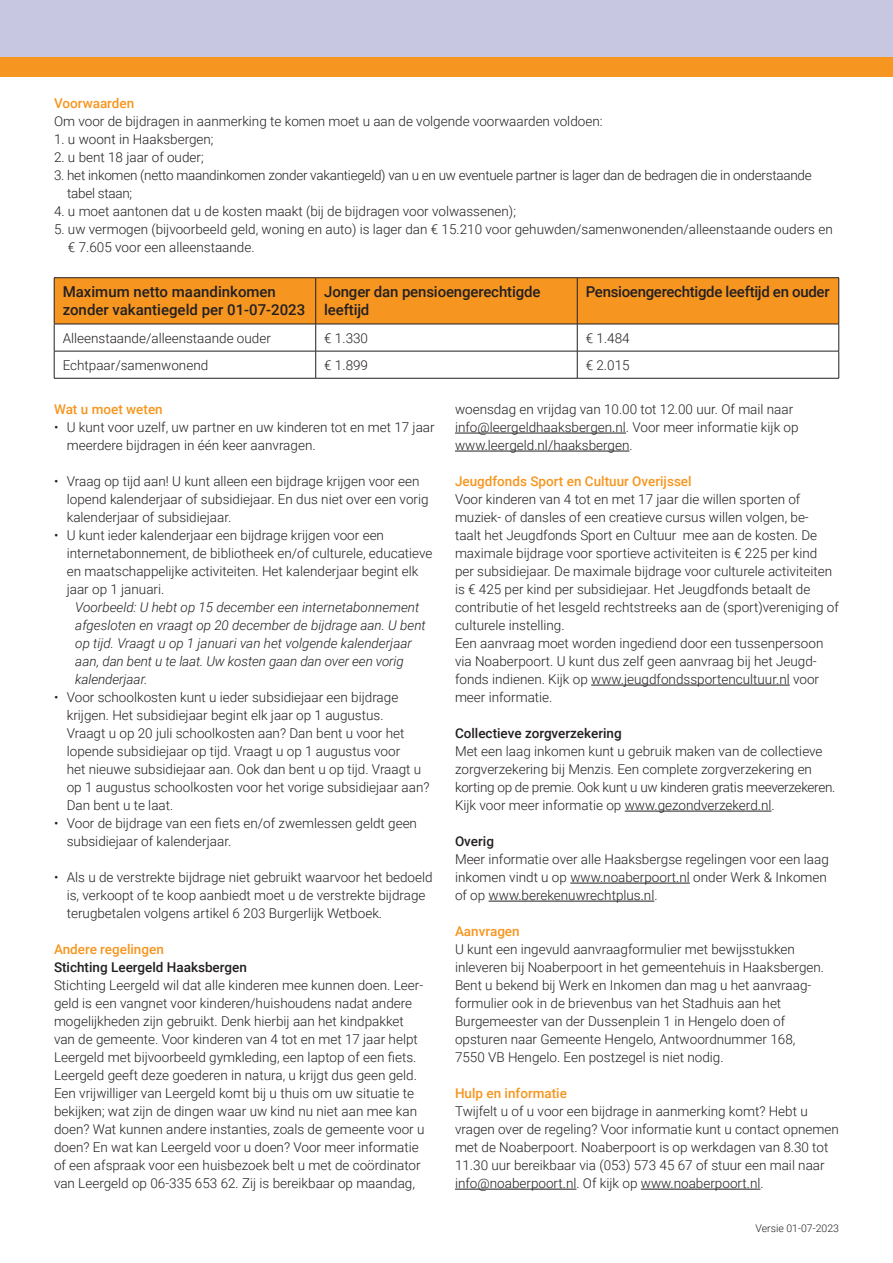
<style>
.page{position:relative;width:893px;height:1263px;background:#fff}
.page>*{position:absolute;margin:0;border:0;box-sizing:border-box;transform-origin:0 0}
.t1{font:500 15px/18px "Roboto";letter-spacing:-.01em;color:#231f20}
.t2{font:300 13.5px/18px "Roboto";color:#231f20}
.t3{font:italic 300 13.5px/18px "Roboto";color:#231f20}
.t4{font:300 13.5px/18px "Roboto";letter-spacing:-.02em;color:#231f20}
.t5{font:500 13.5px "Roboto";color:#f69620}
.t6{font:500 13.5px "Roboto";color:#231f20}
.t7{font:300 10.5px "Roboto";color:#231f20}
</style>
<div class="page">
<svg style="left:54px;top:278px;width:785px;height:100px"></svg>
<hr style="left:54px;top:378px;width:262px;height:1px;background:#231f20">
<hr style="left:316px;top:378px;width:261px;height:1px;background:#231f20">
<hr style="left:577px;top:378px;width:262px;height:1px;background:#231f20">
<hr style="left:54px;top:277px;width:262px;height:1px;background:#231f20">
<hr style="left:54px;top:278px;width:1px;height:46px;background:#231f20">
<hr style="left:316px;top:277px;width:261px;height:1px;background:#231f20">
<hr style="left:315px;top:278px;width:1px;height:46px;background:#231f20">
<hr style="left:577px;top:277px;width:262px;height:1px;background:#231f20">
<hr style="left:577px;top:278px;width:1px;height:46px;background:#231f20">
<hr style="left:838px;top:278px;width:1px;height:46px;background:#231f20">
<div style="left:0;top:0;width:893px;height:57px;background:#c7c7e1"></div>
<div style="left:0;top:57px;width:893px;height:19px;background:#f69620"></div>
<hr style="left:455px;top:433px;width:171px;height:1px;background:#231f20">
<hr style="left:455px;top:451px;width:174px;height:1px;background:#231f20">
<hr style="left:591px;top:685px;width:199px;height:1px;background:#231f20">
<hr style="left:625px;top:811px;width:146px;height:1px;background:#231f20">
<hr style="left:570px;top:883px;width:120px;height:1px;background:#231f20">
<hr style="left:489px;top:901px;width:165px;height:1px;background:#231f20">
<hr style="left:455px;top:1189px;width:121px;height:1px;background:#231f20">
<hr style="left:641px;top:1189px;width:119px;height:1px;background:#231f20">
<p class="t5" style="left:54px;top:94px;width:82px">Voorwaarden</p>
<p class="t2" style="left:54px;top:112px;width:550px">Om voor de bijdragen in aanmerking te komen moet u aan de volgende voorwaarden voldoen:</p>
<p class="t2" style="left:54px;top:130px;width:161px">1. u woont in Haaksbergen;</p>
<p class="t2" style="left:54px;top:148px;width:151px">2. u bent 18 jaar of ouder;</p>
<p class="t4" style="left:67px;top:166px;width:746px;text-indent:-13px">3. het inkomen (netto maandinkomen zonder vakantiegeld) van u en uw eventuele partner is lager dan de bedragen die in onderstaande tabel staan;</p>
<p class="t2" style="left:54px;top:202px;width:463px">4. u moet aantonen dat u de kosten maakt (bij de bijdragen voor volwassenen);</p>
<p class="t2" style="left:68px;top:220px;width:766px;text-indent:-14px">5. uw vermogen (bijvoorbeeld geld, woning en auto) is lager dan € 15.210 voor gehuwden/samenwonenden/alleenstaande ouders en € 7.605 voor een alleenstaande.</p>
<p class="t1" style="left:63px;top:283px;width:244px">Maximum netto maandinkomen zonder vakantiegeld per 01-07-2023</p>
<p class="t1" style="left:324px;top:283px;width:218px">Jonger dan pensioengerechtigde leeftijd</p>
<p class="t1" style="left:586px;top:283px;width:245px">Pensioengerechtigde leeftijd en ouder</p>
<p class="t2" style="left:63px;top:328px;width:210px">Alleenstaande/alleenstaande ouder</p>
<p class="t2" style="left:324px;top:328px;width:45px">€ 1.330</p>
<p class="t2" style="left:586px;top:328px;width:45px">€ 1.484</p>
<p class="t2" style="left:63px;top:355px;width:147px">Echtpaar/samenwonend</p>
<p class="t2" style="left:324px;top:355px;width:45px">€ 1.899</p>
<p class="t2" style="left:586px;top:355px;width:45px">€ 2.015</p>
<p class="t5" style="left:54px;top:400px;width:110px">Wat u moet weten</p>
<p class="t2" style="left:67px;top:418px;width:369px;text-indent:-13px">• U kunt voor uzelf, uw partner en uw kinderen tot en met 17 jaar meerdere bijdragen in één keer aanvragen.</p>
<p class="t2" style="left:67px;top:472px;width:363px;text-indent:-13px">• Vraag op tijd aan! U kunt alleen een bijdrage krijgen voor een lopend kalenderjaar of subsidiejaar. En dus niet over een vorig kalenderjaar of subsidiejaar.</p>
<p class="t2" style="left:67px;top:526px;width:367px;text-indent:-13px">• U kunt ieder kalenderjaar een bijdrage krijgen voor een internetabonnement, de bibliotheek en/of culturele, educatieve en maatschappelijke activiteiten. Het kalenderjaar begint elk jaar op 1 januari.</p>
<p class="t3" style="left:75px;top:598px;width:352px">Voorbeeld: U hebt op 15 december een internetabonnement afgesloten en vraagt op 20 december de bijdrage aan. U bent op tijd. Vraagt u op 1 januari van het volgende kalenderjaar aan, dan bent u te laat. Uw kosten gaan dan over een vorig kalenderjaar.</p>
<p class="t2" style="left:67px;top:688px;width:364px;text-indent:-13px">• Voor schoolkosten kunt u ieder subsidiejaar een bijdrage krijgen. Het subsidiejaar begint elk jaar op 1 augustus.<br>Vraagt u op 20 juli schoolkosten aan? Dan bent u voor het lopende subsidiejaar op tijd. Vraagt u op 1 augustus voor<br>het nieuwe subsidiejaar aan. Ook dan bent u op tijd. Vraagt u op 1 augustus schoolkosten voor het vorige subsidiejaar aan?<br>Dan bent u te laat.</p>
<p class="t2" style="left:67px;top:814px;width:352px;text-indent:-13px">• Voor de bijdrage van een fiets en/of zwemlessen geldt geen subsidiejaar of kalenderjaar.</p>
<p class="t2" style="left:67px;top:868px;width:367px;text-indent:-13px">• Als u de verstrekte bijdrage niet gebruikt waarvoor het bedoeld is, verkoopt of te koop aanbiedt moet u de verstrekte bijdrage terugbetalen volgens artikel 6 203 Burgerlijk Wetboek.</p>
<p class="t5" style="left:54px;top:940px;width:111px">Andere regelingen</p>
<p class="t6" style="left:54px;top:958px;width:194px">Stichting Leergeld Haaksbergen</p>
<p class="t2" style="left:54px;top:976px;width:372px">Stichting Leergeld wil dat alle kinderen mee kunnen doen. Leer&shy;geld is een vangnet voor kinderen/huishoudens nadat andere mogelijkheden zijn gebruikt. Denk hierbij aan het kindpakket van de gemeente. Voor kinderen van 4 tot en met 17 jaar helpt Leergeld met bijvoorbeeld gymkleding, een laptop of een fiets.<br>Leergeld geeft deze goederen in natura, u krijgt dus geen geld.<br>Een vrijwilliger van Leergeld komt bij u thuis om uw situatie te bekijken; wat zijn de dingen waar uw kind nu niet aan mee kan doen? Wat kunnen andere instanties, zoals de gemeente voor u doen? En wat kan Leergeld voor u doen? Voor meer informatie of een afspraak voor een huisbezoek belt u met de coördinator van Leergeld op 06-335 653 62. Zij is bereikbaar op maandag,</p>
<p class="t2" style="left:455px;top:400px;width:345px">woensdag en vrijdag van 10.00 tot 12.00 uur. Of mail naar info@leergeldhaaksbergen.nl. Voor meer informatie kijk op www.leergeld.nl/haaksbergen.</p>
<p class="t5" style="left:455px;top:472px;width:238px">Jeugdfonds Sport en Cultuur Overijssel</p>
<p class="t2" style="left:455px;top:490px;width:385px">Voor kinderen van 4 tot en met 17 jaar die willen sporten of muziek- of dansles of een creatieve cursus willen volgen, be-<br>taalt het Jeugdfonds Sport en Cultuur mee aan de kosten. De maximale bijdrage voor sportieve activiteiten is € 225 per kind per subsidiejaar. De maximale bijdrage voor culturele activiteiten is € 425 per kind per subsidiejaar. Het Jeugdfonds betaalt de contributie of het lesgeld rechtstreeks aan de (sport)vereniging of culturele instelling.<br>Een aanvraag moet worden ingediend door een tussenpersoon via Noaberpoort. U kunt dus zelf geen aanvraag bij het Jeugd&shy;fonds indienen. Kijk op www.jeugdfondssportencultuur.nl voor meer informatie.</p>
<p class="t6" style="left:455px;top:724px;width:168px">Collectieve zorgverzekering</p>
<p class="t2" style="left:455px;top:742px;width:382px">Met een laag inkomen kunt u gebruik maken van de collectieve zorgverzekering bij Menzis. Een complete zorgverzekering en korting op de premie. Ook kunt u uw kinderen gratis meeverzekeren.<br>Kijk voor meer informatie op www.gezondverzekerd.nl.</p>
<p class="t6" style="left:455px;top:832px;width:41px">Overig</p>
<p class="t2" style="left:455px;top:850px;width:375px">Meer informatie over alle Haaksbergse regelingen voor een laag inkomen vindt u op www.noaberpoort.nl onder Werk &amp; Inkomen of op www.berekenuwrechtplus.nl.</p>
<p class="t5" style="left:455px;top:922px;width:66px">Aanvragen</p>
<p class="t2" style="left:455px;top:940px;width:371px">U kunt een ingevuld aanvraagformulier met bewijsstukken inleveren bij Noaberpoort in het gemeentehuis in Haaksbergen.<br>Bent u bekend bij Werk en Inkomen dan mag u het aanvraag&shy;formulier ook in de brievenbus van het Stadhuis aan het Burgemeester van der Dussenplein 1 in Hengelo doen of opsturen naar Gemeente Hengelo, Antwoordnummer 168, 7550 VB Hengelo. Een postzegel is niet nodig.</p>
<p class="t5" style="left:455px;top:1084px;width:114px">Hulp en informatie</p>
<p class="t2" style="left:455px;top:1102px;width:385px">Twijfelt u of u voor een bijdrage in aanmerking komt? Hebt u vragen over de regeling? Voor informatie kunt u contact opnemen met de Noaberpoort. Noaberpoort is op werkdagen van 8.30 tot 11.30 uur bereikbaar via (053) 573 45 67 of stuur een mail naar info@noaberpoort.nl. Of kijk op www.noaberpoort.nl.</p>
<p class="t7" style="left:755px;top:1221px;width:85px">Versie 01-07-2023</p>
</div>
